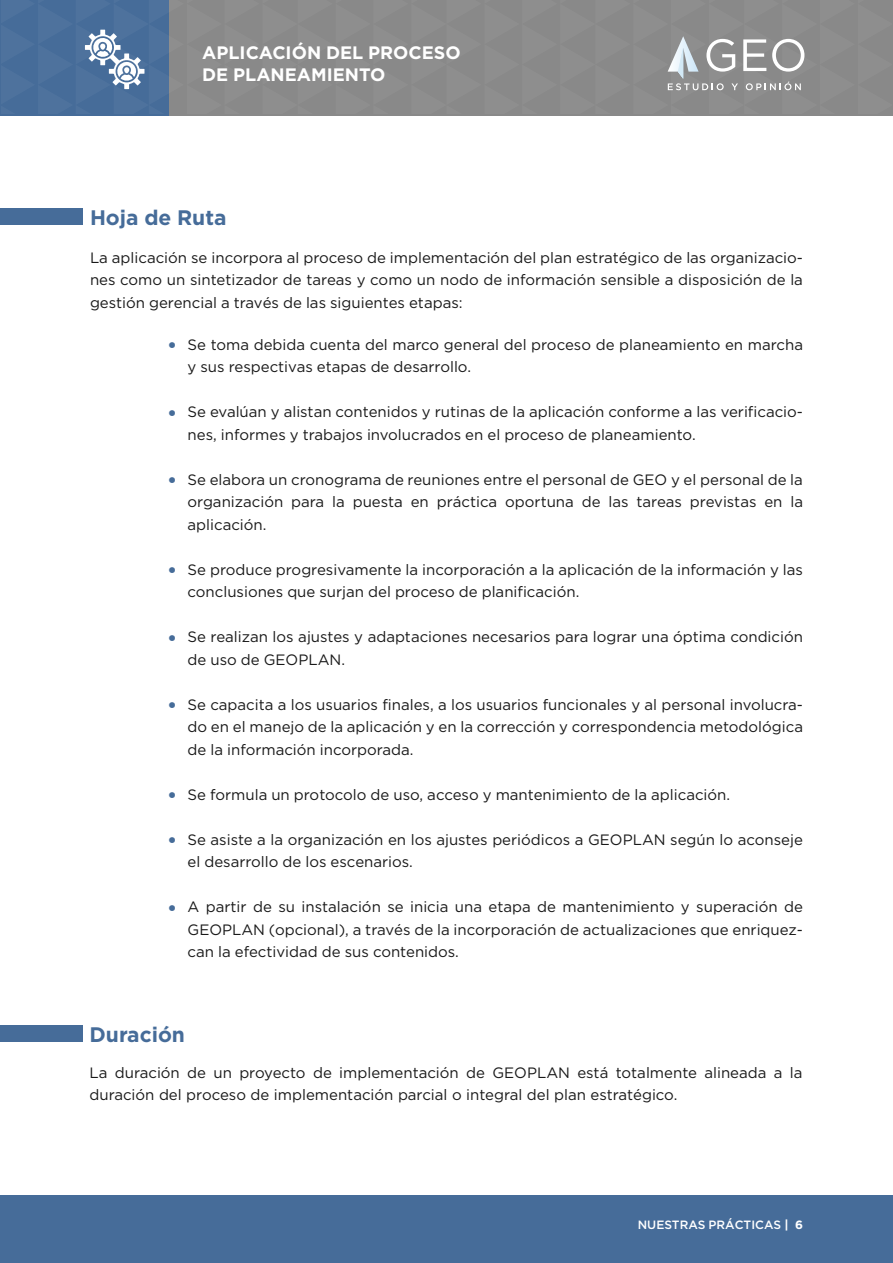
<style>
.page{position:relative;width:893px;height:1263px;background:#fff}
.page>*{position:absolute;margin:0;border:0;box-sizing:border-box;transform-origin:0 0}
.t1{font:22.5px/45px "Gotham";color:#466c99}
.t2{font:700 21px "Gotham";color:#466c99}
.t3{font:700 18px/21.8px "Gotham";color:#fff}
.t4{font:15px/22.5px "Gotham";color:#191919}
.t5{font:700 15px "Gotham";color:#fff}
.t6{font:500 12px "Gotham";color:#fff}
.s1{font-weight:700}
</style>
<div class="page">
<div style="left:0;top:208px;width:83px;height:17px;background:#466c99"></div>
<div style="left:0;top:1196px;width:893px;height:67px;background:#466c99"></div>
<div style="left:0;top:1025px;width:82px;height:17px;background:#466c99"></div>
<div style="left:0;top:0;width:170px;height:116px;background:#466c99"></div>
<svg style="left:84px;top:0;width:807px;height:114px;background:#888b90"></svg>
<p class="t3" style="left:202px;top:41px;width:260px">APLICACIÓN DEL PROCESO<br>DE PLANEAMIENTO</p>
<h2 class="t2" style="left:90px;top:205px;width:138px">Hoja de Ruta</h2>
<p class="t4" style="left:90px;top:246px;width:714px;text-align:justify">La aplicación se incorpora al proceso de implementación del plan estratégico de las organizacio&shy;nes como un sintetizador de tareas y como un nodo de información sensible a disposición de la gestión gerencial a través de las siguientes etapas:</p>
<h1 class="t1" style="left:167px;top:322px;width:12px">•</h1>
<h1 class="t1" style="left:167px;top:390px;width:12px">•</h1>
<h1 class="t1" style="left:167px;top:457px;width:12px">•</h1>
<h1 class="t1" style="left:167px;top:547px;width:12px">•</h1>
<h1 class="t1" style="left:167px;top:615px;width:12px">•</h1>
<h1 class="t1" style="left:167px;top:682px;width:12px">•</h1>
<h1 class="t1" style="left:167px;top:772px;width:12px">• •</h1>
<h1 class="t1" style="left:167px;top:885px;width:12px">•</h1>
<p class="t4" style="left:188px;top:333px;width:617px">Se toma debida cuenta del marco general del proceso de planeamiento en marcha y sus respectivas etapas de desarrollo.</p>
<p class="t4" style="left:188px;top:400px;width:617px">Se evalúan y alistan contenidos y rutinas de la aplicación conforme a las verificacio&shy;nes, informes y trabajos involucrados en el proceso de planeamiento.</p>
<p class="t4" style="left:188px;top:468px;width:617px;text-align:justify">Se elabora un cronograma de reuniones entre el personal de GEO y el personal de la organización para la puesta en práctica oportuna de las tareas previstas en la aplicación.</p>
<p class="t4" style="left:188px;top:558px;width:617px">Se produce progresivamente la incorporación a la aplicación de la información y las conclusiones que surjan del proceso de planificación.</p>
<p class="t4" style="left:188px;top:625px;width:617px">Se realizan los ajustes y adaptaciones necesarios para lograr una óptima condición de uso de GEOPLAN.</p>
<p class="t4" style="left:188px;top:693px;width:617px;text-align:justify">Se capacita a los usuarios finales, a los usuarios funcionales y al personal involucra&shy;do en el manejo de la aplicación y en la corrección y correspondencia metodológica de la información incorporada.</p>
<p class="t4" style="left:188px;top:783px;width:544px">Se formula un protocolo de uso, acceso y mantenimiento de la aplicación.</p>
<p class="t4" style="left:188px;top:828px;width:617px">Se asiste a la organización en los ajustes periódicos a GEOPLAN según lo aconseje el desarrollo de los escenarios.</p>
<p class="t4" style="left:188px;top:895px;width:617px;text-align:justify">A partir de su instalación se inicia una etapa de mantenimiento y superación de GEOPLAN (opcional), a través de la incorporación de actualizaciones que enriquez&shy;can la efectividad de sus contenidos.</p>
<h2 class="t2" style="left:89px;top:1022px;width:97px">Duración</h2>
<p class="t4" style="left:89px;top:1061px;width:714px">La duración de un proyecto de implementación de GEOPLAN está totalmente alineada a la duración del proceso de implementación parcial o integral del plan estratégico.</p>
<p class="t6" style="left:638px;top:1218px;width:167px">NUESTRAS PRÁCTICAS <span class="s1">| 6</span></p>
<p class="t5" style="left:783px;top:1222px;width:21px">| 1</p>
</div>
